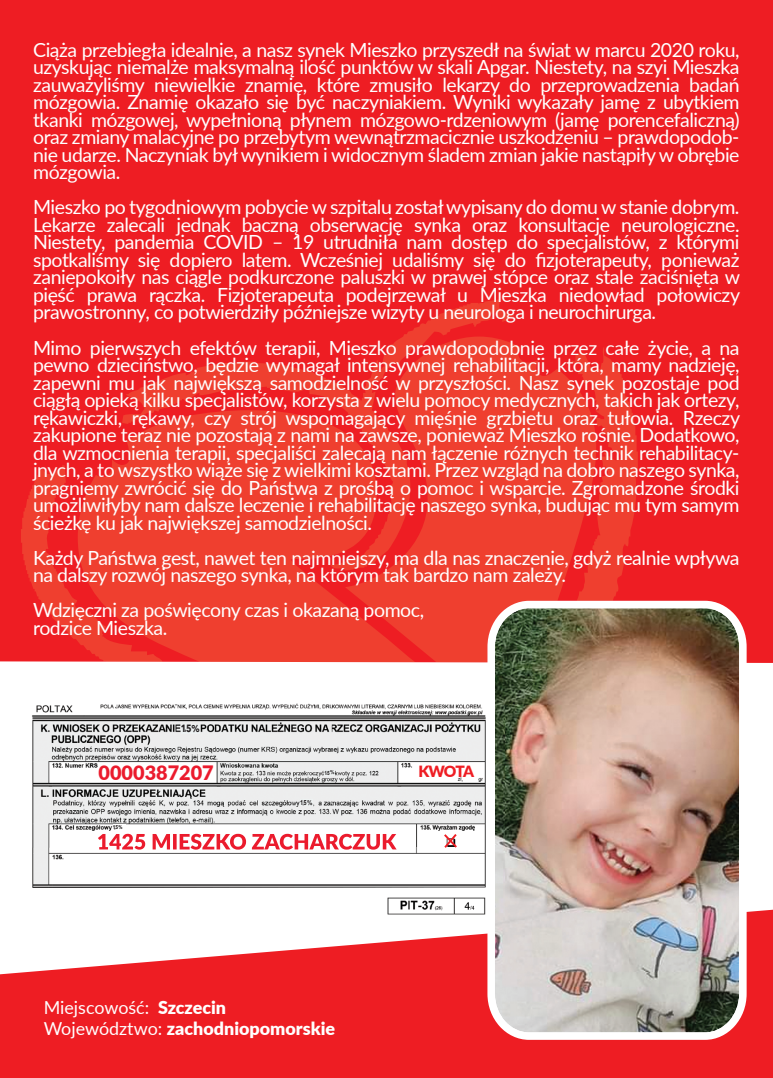
<style>
.page{position:relative;width:773px;height:1078px;background:#fff}
.page>*{position:absolute;margin:0;border:0;box-sizing:border-box;transform-origin:0 0}
.t1{font:900 19.75px "Lato";color:#eb1b2d}
.t2{font:19.5px/17.5px "Lato";letter-spacing:-.025em;color:#fff;text-align:justify}
.t3{font:900 18px/21.5px "Lato";color:#fff}
.t4{font:900 15.5px "Lato";letter-spacing:-.07em;color:#ee1d23}
.t5{font:700 10.5px "Avenir Next LT Pro";color:#231f20;scale:.81 1}
.t6{font:700 7px "Arial";color:#231f20;scale:.81 1}
.t7{font:700 5.75px "Arial";color:#231f20;scale:.81 1}
.t8{font:700 5.5px "Avenir Next LT Pro";color:#231f20;scale:.81 1}
.s1{font-size:8.25px}
.s2{font-size:9.75px}
.s3{font-size:4.5px}
.s4{font-size:5.5px}
.s5{font-size:6.5px}
.s6{font-weight:400}
</style>
<div class="page">
<div style="left:0;top:0;width:772px;height:785px;background:#ee1d23"></div>
<svg style="left:21px;top:299px;width:616px;height:362px;fill:#ee3d2e"></svg>
<svg style="left:78px;top:410px;width:337px;height:251px;fill:#ef3f2f"></svg>
<div style="left:0;top:661px;width:772px;height:124px;background:#fff"></div>
<svg style="left:0;top:909px;width:772px;height:168px;fill:#ee1d23"></svg>
<img style="left:487px;top:600px;width:259px;height:439px">
<img style="left:21px;top:700px;width:155px;height:147px">
<img style="left:176px;top:700px;width:156px;height:125px">
<img style="left:332px;top:700px;width:155px;height:147px">
<img style="left:21px;top:847px;width:466px;height:74px">
<img style="left:487px;top:700px;width:17px;height:221px">
<img style="left:98px;top:833px;width:298px;height:16px">
<div style="left:181px;top:723px;width:19px;height:10px;background:#edf1f2"></div>
<svg style="left:444px;top:833px;width:13px;height:14px"></svg>
<div style="left:300px;top:798px;width:12px;height:7px;background:#eef2f2"></div>
<div style="left:324px;top:769px;width:10px;height:6px;background:#eef2f2"></div>
<div style="left:113px;top:823px;width:12px;height:7px;background:#fff"></div>
<p class="t2" style="left:33px;top:40px;width:708px">Ciąża przebiegła idealnie, a nasz synek Mieszko przyszedł na świat w marcu 2020 roku, uzyskując niemalże maksymalną ilość punktów w skali Apgar. Niestety, na szyi Mieszka zauważyliśmy niewielkie znamię, które zmusiło lekarzy do przeprowadzenia badań mózgowia. Znamię okazało się być naczyniakiem. Wyniki wykazały jamę z ubytkiem tkanki mózgowej, wypełnioną płynem mózgowo-rdzeniowym (jamę porencefaliczną) oraz zmiany malacyjne po przebytym wewnątrzmacicznie uszkodzeniu – prawdopodob&shy;nie udarze. Naczyniak był wynikiem i widocznym śladem zmian jakie nastąpiły w obrębie mózgowia.</p>
<p class="t2" style="left:33px;top:198px;width:708px">Mieszko po tygodniowym pobycie w szpitalu został wypisany do domu w stanie dobrym.<br>Lekarze zalecali jednak baczną obserwację synka oraz konsultacje neurologiczne.<br>Niestety, pandemia COVID – 19 utrudniła nam dostęp do specjalistów, z którymi spotkaliśmy się dopiero latem. Wcześniej udaliśmy się do fizjoterapeuty, ponieważ zaniepokoiły nas ciągle podkurczone paluszki w prawej stópce oraz stale zaciśnięta w pięść prawa rączka. Fizjoterapeuta podejrzewał u Mieszka niedowład połowiczy prawostronny, co potwierdziły późniejsze wizyty u neurologa i neurochirurga.</p>
<p class="t2" style="left:33px;top:338px;width:708px">Mimo pierwszych efektów terapii, Mieszko prawdopodobnie przez całe życie, a na pewno dzieciństwo, będzie wymagał intensywnej rehabilitacji, która, mamy nadzieję, zapewni mu jak największą samodzielność w przyszłości. Nasz synek pozostaje pod ciągłą opieką kilku specjalistów, korzysta z wielu pomocy medycznych, takich jak ortezy, rękawiczki, rękawy, czy strój wspomagający mięśnie grzbietu oraz tułowia. Rzeczy zakupione teraz nie pozostają z nami na zawsze, ponieważ Mieszko rośnie. Dodatkowo, dla wzmocnienia terapii, specjaliści zalecają nam łączenie różnych technik rehabilitacy&shy;jnych, a to wszystko wiąże się z wielkimi kosztami. Przez wzgląd na dobro naszego synka, pragniemy zwrócić się do Państwa z prośbą o pomoc i wsparcie. Zgromadzone środki umożliwiłyby nam dalsze leczenie i rehabilitację naszego synka, budując mu tym samym ścieżkę ku jak największej samodzielności.</p>
<p class="t2" style="left:33px;top:548px;width:708px">Każdy Państwa gest, nawet ten najmniejszy, ma dla nas znaczenie, gdyż realnie wpływa na dalszy rozwój naszego synka, na którym tak bardzo nam zależy.</p>
<p class="t2" style="left:33px;top:600px;width:392px">Wdzięczni za poświęcony czas i okazaną pomoc, rodzice Mieszka.</p>
<p class="t5" style="left:181px;top:721px;width:25px">1 5<span class="s1">,</span> <span class="s2">%</span></p>
<p class="t1" style="left:99px;top:757px;width:117px">0000387207</p>
<p class="t4" style="left:418px;top:759px;width:57px">KWOTA</p>
<p class="t7" style="left:324px;top:768px;width:14px">1 5<span class="s3">,</span> <span class="s4">%</span></p>
<p class="t8" style="left:113px;top:823px;width:14px">1 5, %</p>
<p class="t6" style="left:300px;top:797px;width:17px">1 5<span class="s4">,</span> <span class="s5">%</span></p>
<p class="t3" style="left:44px;top:995px;width:293px"><span class="s6">Miejscowość:</span> Szczecin<br><span class="s6">Województwo:</span> zachodniopomorskie</p>
</div>
